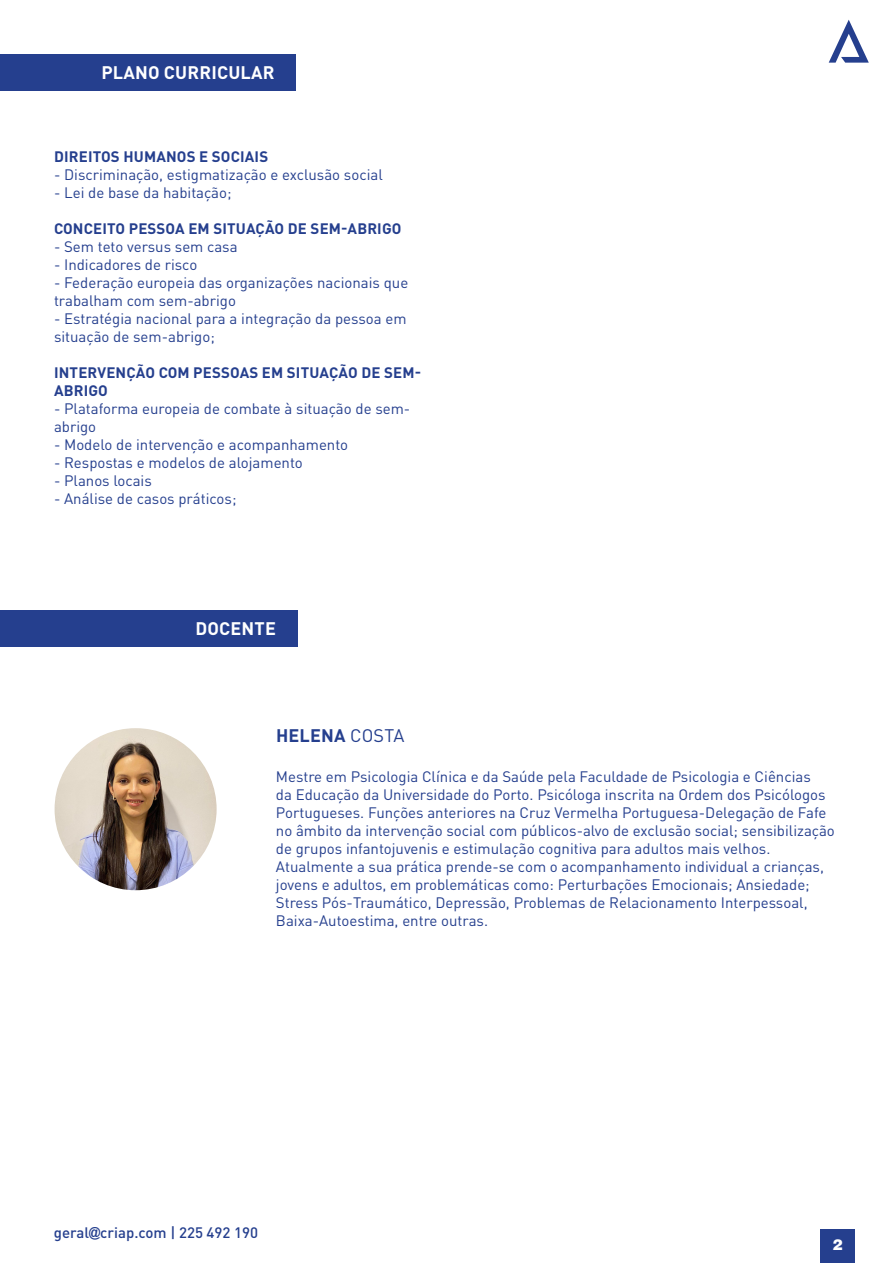
<style>
.page{position:relative;width:893px;height:1263px;background:#fff}
.page>*{position:absolute;margin:0;border:0;box-sizing:border-box;transform-origin:0 0}
.t1{font:700 18px "DIN Pro";letter-spacing:.01em;color:#fff}
.t2{font:700 18px "DIN Pro";letter-spacing:.01em;color:#253f8e}
.t3{font:15px/18px "DIN Pro";color:#253f8e}
.t4{font:700 15px/18px "DIN Pro";letter-spacing:.01em;color:#253f8e}
.t5{font:500 15px "DIN Pro";color:#253f8e}
.t6{font:900 15px "Helvetica LT Std";color:#fff}
.s1{font-weight:400}
.s2{font-family:"Arial";font-weight:900}
</style>
<div class="page">
<div style="left:820px;top:1229px;width:35px;height:34px;background:#253f8e"></div>
<svg style="left:829px;top:20px;width:40px;height:43px"></svg>
<div style="left:0;top:54px;width:296px;height:37px;background:#253f8e"></div>
<img style="left:55px;top:728px;width:162px;height:162px;border-radius:81px">
<div style="left:0;top:610px;width:297px;height:37px;background:#253f8e"></div>
<hr style="left:446px;top:150px;width:1px;height:1059px;background:#253f8e">
<p class="t1" style="left:101px;top:60px;width:175px">PLANO CURRICULAR</p>
<p class="t4" style="left:54px;top:147px;width:216px">DIREITOS HUMANOS E SOCIAIS</p>
<p class="t3" style="left:54px;top:165px;width:330px">- Discriminação, estigmatização e exclusão social</p>
<p class="t3" style="left:54px;top:183px;width:179px">- Lei de base da habitação;</p>
<p class="t4" style="left:54px;top:219px;width:349px">CONCEITO PESSOA EM SITUAÇÃO DE SEM-ABRIGO</p>
<p class="t3" style="left:54px;top:237px;width:185px">- Sem teto versus sem casa</p>
<p class="t3" style="left:54px;top:255px;width:145px">- Indicadores de risco</p>
<p class="t3" style="left:54px;top:273px;width:356px">- Federação europeia das organizações nacionais que trabalham com sem-abrigo</p>
<p class="t3" style="left:54px;top:309px;width:354px">- Estratégia nacional para a integração da pessoa em situação de sem-abrigo;</p>
<p class="t4" style="left:54px;top:363px;width:368px">INTERVENÇÃO COM PESSOAS EM SITUAÇÃO DE SEM-<br>ABRIGO</p>
<p class="t3" style="left:54px;top:399px;width:358px">- Plataforma europeia de combate à situação de sem&shy;abrigo</p>
<p class="t3" style="left:54px;top:435px;width:296px">- Modelo de intervenção e acompanhamento</p>
<p class="t3" style="left:54px;top:453px;width:250px">- Respostas e modelos de alojamento</p>
<p class="t3" style="left:54px;top:471px;width:99px">- Planos locais</p>
<p class="t3" style="left:54px;top:489px;width:184px">- Análise de casos práticos;</p>
<p class="t1" style="left:195px;top:617px;width:82px">DOCENTE</p>
<p class="t2" style="left:276px;top:723px;width:130px">HELENA <span class="s1">COSTA</span></p>
<p class="t3" style="left:276px;top:766px;width:560px">Mestre em Psicologia Clínica e da Saúde pela Faculdade de Psicologia e Ciências<br>da Educação da Universidade do Porto. Psicóloga inscrita na Ordem dos Psicólogos Portugueses. Funções anteriores na Cruz Vermelha Portuguesa-Delegação de Fafe no âmbito da intervenção social com públicos-alvo de exclusão social; sensibilização de grupos infantojuvenis e estimulação cognitiva para adultos mais velhos.<br>Atualmente a sua prática prende-se com o acompanhamento individual a crianças, jovens e adultos, em problemáticas como: Perturbações Emocionais; Ansiedade; Stress Pós-Traumático, Depressão, Problemas de Relacionamento Interpessoal, Baixa-Autoestima, entre outras.</p>
<p class="t5" style="left:54px;top:1222px;width:206px">geral<span class="s2">@</span>criap.com | 225 492 190</p>
<p class="t6" style="left:832px;top:1235px;width:12px">2</p>
</div>
